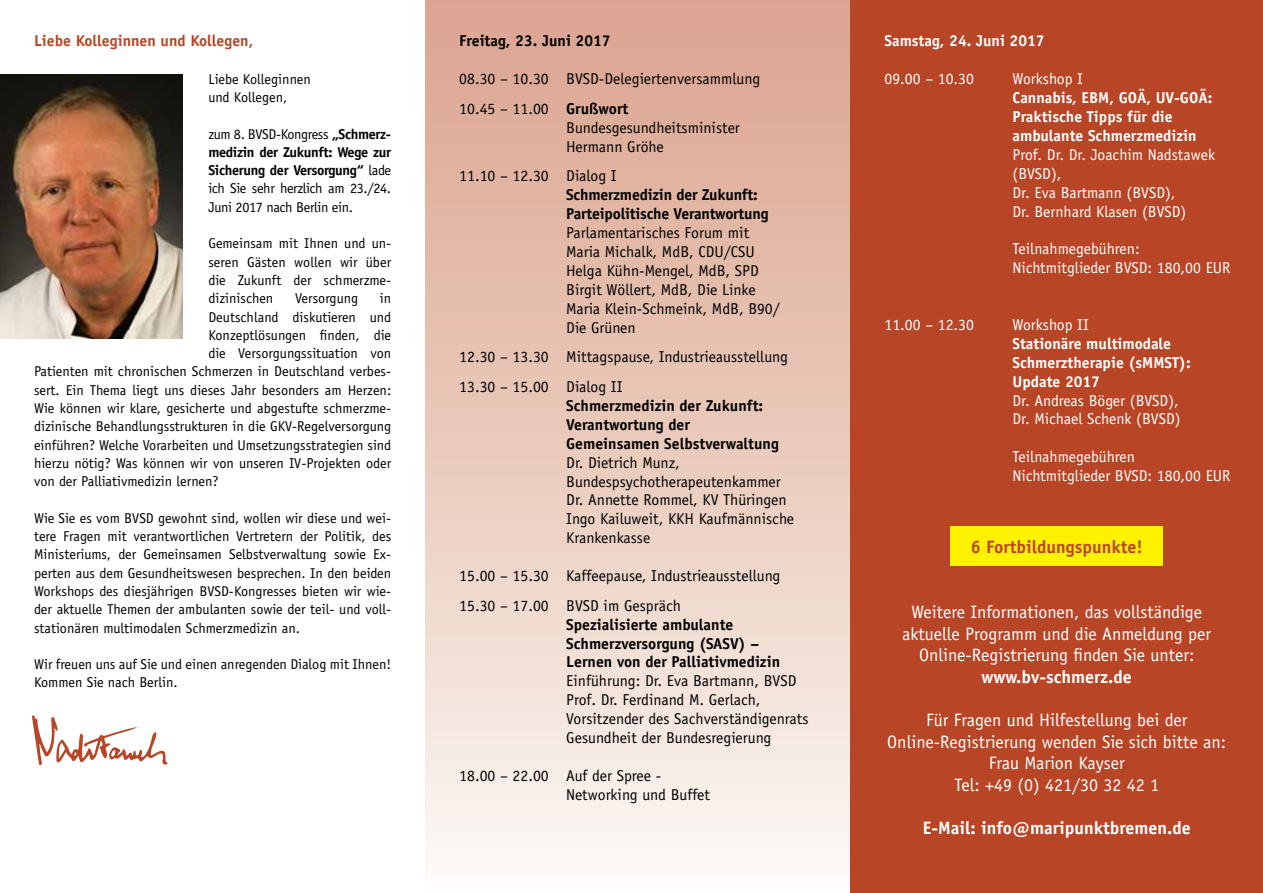
<style>
.page{position:relative;width:1263px;height:893px;background:#fff}
.page>*{position:absolute;margin:0;border:0;box-sizing:border-box;transform-origin:0 0}
.t1{font:18px/21.6px "Officina Sans";color:#fff;text-align:center}
.t2{font:700 18px "Officina Sans";color:#fff}
.t3{font:700 18px "Officina Sans";color:#b84626}
.t4{font:15.75px/18.9px "Officina Sans";color:#000}
.t5{font:15.75px/18.9px "Officina Sans";color:#fff}
.t6{font:700 15.75px/18.9px "Officina Sans";color:#000}
.t7{font:700 15.75px/18.9px "Officina Sans";color:#fff}
.t8{font:700 15.75px "Officina Sans";color:#b84626}
.t9{font:14.25px/18.3px "Officina Sans";color:#000;text-align:justify}
.s1{font-weight:700}
</style>
<div class="page">
<div style="left:425px;top:0;width:425px;height:893px;background:linear-gradient(to bottom,#daa18c,#fbf8f3)"></div>
<div style="left:850px;top:0;width:413px;height:893px;background:#b84626"></div>
<img style="left:0;top:74px;width:183px;height:264px">
<svg style="left:32px;top:715px;width:135px;height:51px"></svg>
<div style="left:950px;top:526px;width:213px;height:40px;background:#fff200"></div>
<p class="t8" style="left:34px;top:31px;width:221px">Liebe Kolleginnen und Kollegen,</p>
<p class="t9" style="left:208px;top:70px;width:104px">Liebe Kolleginnen und Kollegen,</p>
<p class="t9" style="left:208px;top:125px;width:184px">zum 8. BVSD-Kongress <span class="s1">„Schmerz&shy;medizin der Zukunft: Wege zur Sicherung der Versorgung“</span> lade ich Sie sehr herzlich am 23./24.<br>Juni 2017 nach Berlin ein.</p>
<p class="t9" style="left:208px;top:234px;width:184px">Gemeinsam mit Ihnen und un&shy;seren Gästen wollen wir über die Zukunft der schmerzme&shy;dizinischen</p>
<p class="t9" style="left:295px;top:289px;width:65px">Versorgung</p>
<p class="t9" style="left:380px;top:289px;width:13px">in</p>
<p class="t9" style="left:208px;top:308px;width:184px">Deutschland diskutieren und</p>
<p class="t9" style="left:208px;top:326px;width:184px">Konzeptlösungen finden, die</p>
<p class="t9" style="left:208px;top:344px;width:184px">die Versorgungssituation von</p>
<p class="t9" style="left:34px;top:362px;width:359px">Patienten mit chronischen Schmerzen in Deutschland verbes-</p>
<p class="t9" style="left:34px;top:381px;width:359px">sert. Ein Thema liegt uns dieses Jahr besonders am Herzen:</p>
<p class="t9" style="left:34px;top:399px;width:359px">Wie können wir klare, gesicherte und abgestufte schmerzme-</p>
<p class="t9" style="left:34px;top:417px;width:359px">dizinische Behandlungsstrukturen in die GKV-Regelversorgung</p>
<p class="t9" style="left:34px;top:436px;width:359px">einführen? Welche Vorarbeiten und Umsetzungsstrategien sind</p>
<p class="t9" style="left:34px;top:454px;width:359px">hierzu nötig? Was können wir von unseren IV-Projekten oder</p>
<p class="t9" style="left:34px;top:472px;width:186px">von der Palliativmedizin lernen?</p>
<p class="t9" style="left:34px;top:509px;width:359px">Wie Sie es vom BVSD gewohnt sind, wollen wir diese und wei&shy;tere Fragen mit verantwortlichen Vertretern der Politik, des Ministeriums, der Gemeinsamen Selbstverwaltung sowie Ex&shy;perten aus dem Gesundheitswesen besprechen. In den beiden Workshops des diesjährigen BVSD-Kongresses bieten wir wie&shy;der aktuelle Themen der ambulanten sowie der teil- und voll&shy;stationären multimodalen Schmerzmedizin an.</p>
<p class="t9" style="left:34px;top:655px;width:359px">Wir freuen uns auf Sie und einen anregenden Dialog mit Ihnen!<br>Kommen Sie nach Berlin.</p>
<p class="t6" style="left:459px;top:31px;width:153px">Freitag, 23. Juni 2017</p>
<p class="t4" style="left:459px;top:64px;width:302px;line-height:29.7px">08.30 – 10.30 BVSD-Delegiertenversammlung<br>10.45 – 11.00 <span class="s1">Grußwort</span></p>
<p class="t4" style="left:566px;top:118px;width:175px">Bundesgesundheitsminister<br>Hermann Gröhe</p>
<p class="t4" style="left:459px;top:167px;width:159px">11.10 – 12.30 Dialog I</p>
<p class="t6" style="left:566px;top:185px;width:204px">Schmerzmedizin der Zukunft:<br>Parteipolitische Verantwortung</p>
<p class="t4" style="left:566px;top:223px;width:215px">Parlamentarisches Forum mit<br>Maria Michalk, MdB, CDU/CSU<br>Helga Kühn-Mengel, MdB, SPD<br>Birgit Wöllert, MdB, Die Linke<br>Maria Klein-Schmeink, MdB, B90/<br>Die Grünen</p>
<p class="t4" style="left:459px;top:342px;width:330px;line-height:29.7px">12.30 – 13.30 Mittagspause, Industrieausstellung<br>13.30 – 15.00 Dialog II</p>
<p class="t6" style="left:566px;top:396px;width:214px">Schmerzmedizin der Zukunft:<br>Verantwortung der<br>Gemeinsamen Selbstverwaltung</p>
<p class="t4" style="left:566px;top:453px;width:229px">Dr. Dietrich Munz,<br>Bundespsychotherapeutenkammer<br>Dr. Annette Rommel, KV Thüringen<br>Ingo Kailuweit, KKH Kaufmännische<br>Krankenkasse</p>
<p class="t4" style="left:459px;top:561px;width:323px;line-height:29.7px">15.00 – 15.30 Kaffeepause, Industrieausstellung<br>15.30 – 17.00 BVSD im Gespräch</p>
<p class="t6" style="left:566px;top:615px;width:215px">Spezialisierte ambulante<br>Schmerzversorgung (SASV) –<br>Lernen von der Palliativmedizin</p>
<p class="t4" style="left:566px;top:672px;width:244px">Einführung: Dr. Eva Bartmann, BVSD Prof. Dr. Ferdinand M. Gerlach, Vorsitzender des Sachverständigenrats Gesundheit der Bundesregierung</p>
<p class="t4" style="left:566px;top:766px;width:145px;text-indent:-107px">18.00 – 22.00 Auf der Spree -<br>Networking und Buffet</p>
<p class="t7" style="left:884px;top:31px;width:162px">Samstag, 24. Juni 2017</p>
<p class="t5" style="left:884px;top:69px;width:91px">09.00 – 10.30</p>
<p class="t5" style="left:1012px;top:69px;width:72px">Workshop I</p>
<p class="t7" style="left:1012px;top:88px;width:201px">Cannabis, EBM, GOÄ, UV-GOÄ:<br>Praktische Tipps für die ambulante Schmerzmedizin</p>
<p class="t5" style="left:1012px;top:145px;width:204px">Prof. Dr. Dr. Joachim Nadstawek (BVSD),<br>Dr. Eva Bartmann (BVSD),<br>Dr. Bernhard Klasen (BVSD)</p>
<p class="t5" style="left:1012px;top:240px;width:219px">Teilnahmegebühren:<br>Nichtmitglieder BVSD: 180,00 EUR</p>
<p class="t5" style="left:884px;top:315px;width:91px">11.00 – 12.30</p>
<p class="t5" style="left:1012px;top:315px;width:78px">Workshop II</p>
<p class="t7" style="left:1012px;top:334px;width:180px">Stationäre multimodale<br>Schmerztherapie (sMMST):<br>Update 2017</p>
<p class="t5" style="left:1012px;top:391px;width:170px">Dr. Andreas Böger (BVSD),<br>Dr. Michael Schenk (BVSD)</p>
<p class="t5" style="left:1012px;top:447px;width:219px">Teilnahmegebühren<br>Nichtmitglieder BVSD: 180,00 EUR</p>
<p class="t3" style="left:971px;top:536px;width:174px">6 Fortbildungspunkte!</p>
<p class="t1" style="left:902px;top:601px;width:311px">Weitere Informationen, das vollständige aktuelle Programm und die Anmeldung per<br>Online-Registrierung finden Sie unter:</p>
<p class="t2" style="left:981px;top:665px;width:152px">www.bv-schmerz.de</p>
<p class="t1" style="left:887px;top:709px;width:340px">Für Fragen und Hilfestellung bei der<br>Online-Registrierung wenden Sie sich bitte an:<br>Frau Marion Kayser<br>Tel: +49 (0) 421/30 32 42 1</p>
<p class="t2" style="left:923px;top:817px;width:270px">E-Mail: info@maripunktbremen.de</p>
</div>
